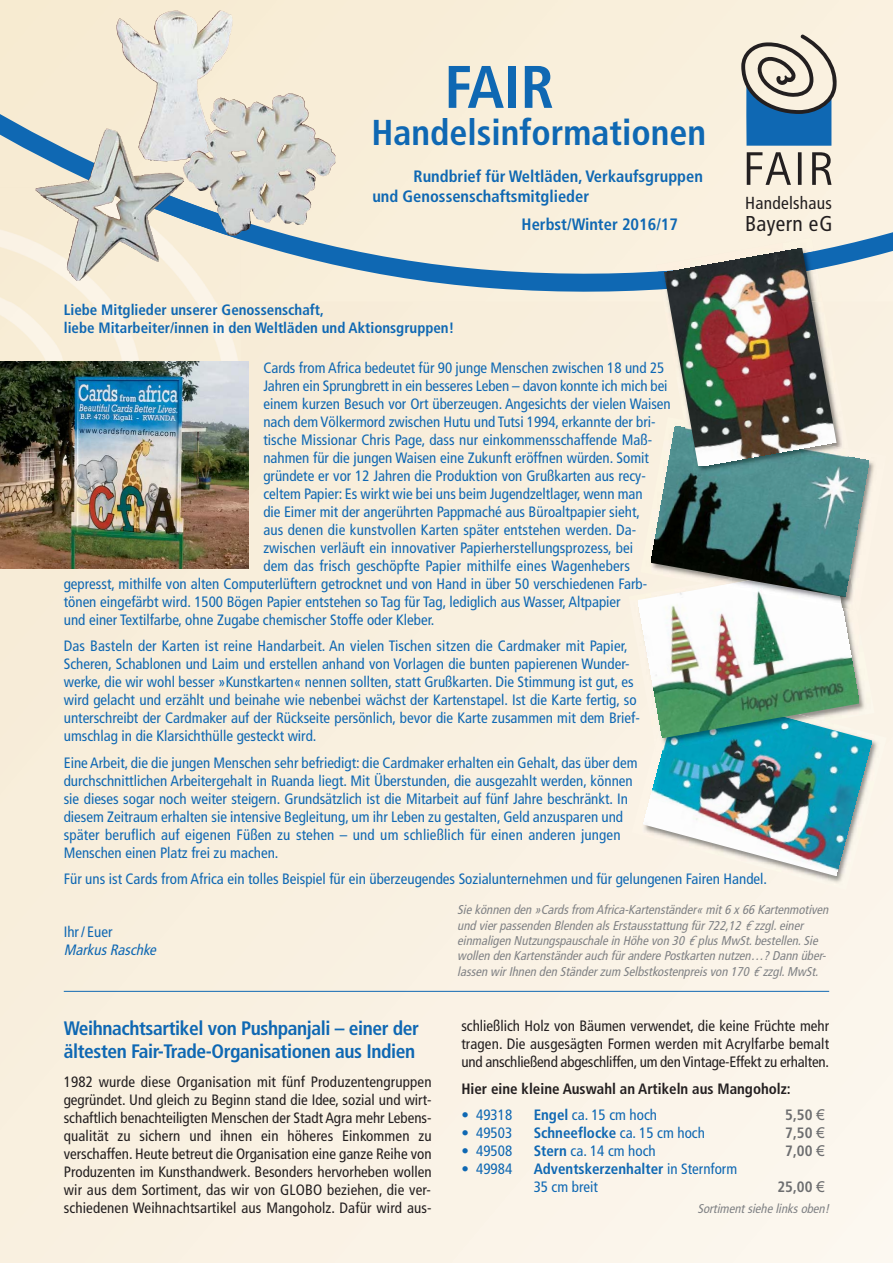
<style>
.page{position:relative;width:893px;height:1263px;background:#f9f0e0}
.page>*{position:absolute;margin:0;border:0;box-sizing:border-box;transform-origin:0 0}
.t1{font:700 condensed 60px "Frutiger";color:#0f68b3}
.t2{font:700 condensed 36px "Frutiger";color:#0f68b3}
.t3{font:condensed 21.45px "Frutiger LT";letter-spacing:.015em;color:#231f20}
.t4{font:700 condensed 19.5px/23.4px "Frutiger";letter-spacing:-.02em;color:#0f68b3}
.t5{font:condensed 17.4px "Frutiger LT";letter-spacing:.015em;color:#231f20}
.t6{font:700 condensed 16.5px/19.5px "Frutiger";color:#0f68b3}
.t7{font:condensed 15px/18px "Frutiger";color:#0f68b3}
.t8{font:condensed 15px/18px "Frutiger";letter-spacing:-.01em;color:#231f20;text-align:justify}
.t9{font:700 condensed 15px/18px "Frutiger";color:#0f68b3}
.t10{font:700 condensed 15px "Frutiger";color:#231f20}
.t11{font:700 condensed 15px "Frutiger";color:#6d6e70}
.t12{font:italic condensed 15px "Frutiger";color:#0f68b3}
.t13{font:italic condensed 12.75px/15.3px "Frutiger";color:#808285}
.s1{font-family:"Letter Gothic Std";font-weight:700;font-stretch:normal}
.s2{font-weight:700}
.s3{font-family:"Arial";font-weight:400;font-stretch:normal}
.s4{font-weight:400}
</style>
<div class="page">
<svg style="left:0;top:0;width:893px;height:292px"></svg>
<img style="left:0;top:188px;width:241px;height:174px">
<img style="left:184px;top:188px;width:57px;height:52px">
<hr style="left:64px;top:991px;width:765px;height:1px;background:#0f68b3">
<svg style="left:747px;top:152px;width:44px;height:33px"></svg>
<svg style="left:798px;top:152px;width:4px;height:33px"></svg>
<svg style="left:812px;top:152px;width:19px;height:33px"></svg>
<svg style="left:741px;top:35px;width:96px;height:111px"></svg>
<div style="left:797px;top:735px;width:89px;height:155px;background:#fbf4ea"></div>
<img style="left:643px;top:745px;width:229px;height:131px">
<img style="left:826px;top:676px;width:48px;height:69px">
<img style="left:655px;top:738px;width:171px;height:13px">
<img style="left:663px;top:738px;width:148px;height:12px">
<img style="left:638px;top:600px;width:221px;height:138px">
<img style="left:640px;top:462px;width:234px;height:149px">
<img style="left:703px;top:598px;width:153px;height:12px">
<img style="left:718px;top:598px;width:124px;height:10px">
<img style="left:651px;top:457px;width:218px;height:141px">
<img style="left:0;top:362px;width:248px;height:206px">
<img style="left:116px;top:10px;width:117px;height:119px">
<img style="left:36px;top:129px;width:148px;height:152px">
<img style="left:183px;top:93px;width:152px;height:83px">
<img style="left:656px;top:238px;width:158px;height:34px">
<img style="left:658px;top:251px;width:6px;height:38px">
<img style="left:685px;top:428px;width:162px;height:56px">
<img style="left:664px;top:249px;width:173px;height:217px">
<h1 class="t1" style="left:444px;top:63px;width:111px">FAIR</h1>
<h2 class="t2" style="left:372px;top:118px;width:336px">Handelsinformationen</h2>
<p class="t6" style="left:372px;top:168px;width:332px;text-indent:41px">Rundbrief für Weltläden, Verkaufsgruppen und Genossenschaftsmitglieder</p>
<p class="t6" style="left:522px;top:215px;width:158px">Herbst/Winter 2016/17</p>
<p class="t9" style="left:64px;top:302px;width:392px">Liebe Mitglieder unserer Genossenschaft,<br>liebe Mitarbeiter/innen in den Weltläden und Aktionsgruppen!</p>
<p class="t5" style="left:745px;top:192px;width:88px">Handelshaus</p>
<h3 class="t3" style="left:745px;top:211px;width:89px">Bayern eG</h3>
<p class="t7" style="left:263px;top:360px;width:403px">Cards from Africa bedeutet für 90 junge Menschen zwischen 18 und 25</p>
<p class="t7" style="left:263px;top:378px;width:406px">Jahren ein Sprungbrett in ein besseres Leben – davon konnte ich mich bei</p>
<p class="t7" style="left:263px;top:396px;width:409px">einem kurzen Besuch vor Ort überzeugen. Angesichts der vielen Waisen</p>
<p class="t7" style="left:263px;top:414px;width:394px">nach dem Völkermord zwischen Hutu und Tutsi 1994, erkannte der bri-</p>
<p class="t7" style="left:263px;top:432px;width:390px">tische Missionar Chris Page, dass nur einkommensschaffende Maß-</p>
<p class="t7" style="left:263px;top:450px;width:387px">nahmen für die jungen Waisen eine Zukunft eröffnen würden. Somit</p>
<p class="t7" style="left:263px;top:468px;width:384px">gründete er vor 12 Jahren die Produktion von Grußkarten aus recy-</p>
<p class="t7" style="left:263px;top:486px;width:381px">celtem Papier: Es wirkt wie bei uns beim Jugendzeltlager, wenn man</p>
<p class="t7" style="left:263px;top:504px;width:378px">die Eimer mit der angerührten Pappmaché aus Büroaltpapier sieht,</p>
<p class="t7" style="left:263px;top:522px;width:374px">aus denen die kunstvollen Karten später entstehen werden. Da-</p>
<p class="t7" style="left:263px;top:540px;width:371px">zwischen verläuft ein innovativer Papierherstellungsprozess, bei</p>
<p class="t7" style="left:263px;top:558px;width:368px">dem das frisch geschöpfte Papier mithilfe eines Wagenhebers</p>
<p class="t7" style="left:64px;top:576px;width:585px">gepresst, mithilfe von alten Computerlüftern getrocknet und von Hand in über 50 verschiedenen Farb-</p>
<p class="t7" style="left:64px;top:594px;width:558px">tönen eingefärbt wird. 1500 Bögen Papier entstehen so Tag für Tag, lediglich aus Wasser, Altpapier</p>
<p class="t7" style="left:64px;top:612px;width:372px">und einer Textilfarbe, ohne Zugabe chemischer Stoffe oder Kleber.</p>
<p class="t7" style="left:64px;top:638px;width:578px">Das Basteln der Karten ist reine Handarbeit. An vielen Tischen sitzen die Cardmaker mit Papier, Scheren, Schablonen und Laim und erstellen anhand von Vorlagen die bunten papierenen Wunder&shy;werke, die wir wohl besser »Kunstkarten« nennen sollten, statt Grußkarten. Die Stimmung ist gut, es wird gelacht und erzählt und beinahe wie nebenbei wächst der Kartenstapel. Ist die Karte fertig, so unterschreibt der Cardmaker auf der Rückseite persönlich, bevor die Karte zusammen mit dem Brief&shy;umschlag in die Klarsichthülle gesteckt wird.</p>
<p class="t7" style="left:64px;top:755px;width:575px">Eine Arbeit, die die jungen Menschen sehr befriedigt: die Cardmaker erhalten ein Gehalt, das über dem durchschnittlichen Arbeitergehalt in Ruanda liegt. Mit Überstunden, die ausgezahlt werden, können sie dieses sogar noch weiter steigern. Grundsätzlich ist die Mitarbeit auf fünf Jahre beschränkt. In diesem Zeitraum erhalten sie intensive Begleitung, um ihr Leben zu gestalten, Geld anzusparen und später beruflich auf eigenen Füßen zu stehen – und um schließlich für einen anderen jungen Menschen einen Platz frei zu machen.</p>
<p class="t7" style="left:64px;top:871px;width:705px">Für uns ist Cards from Africa ein tolles Beispiel für ein überzeugendes Sozialunternehmen und für gelungenen Fairen Handel.</p>
<p class="t7" style="left:64px;top:924px;width:50px">Ihr / Euer</p>
<p class="t12" style="left:64px;top:944px;width:97px">MarkusRaschke</p>
<p class="t13" style="left:457px;top:903px;width:375px">Sie können den »Cardsfrom Africa-Kartenständer« mit6 x 66 Kartenmotiven und vierpassenden Blenden alsErstausstattung für722,12 <span class="s1">€</span> zzgl.einer einmaligen Nutzungspauschale in Höhe von 30 <span class="s1">€</span> plusMwSt.bestellen.Sie wollen den Kartenständerauch fürandere Postkarten nutzen…? Dann über&shy;lassen wirIhnen den Ständerzum Selbstkostenpreisvon 170 <span class="s1">€</span> zzgl.MwSt.</p>
<h3 class="t4" style="left:64px;top:1018px;width:357px">Weihnachtsartikel von Pushpanjali – einer der ältesten Fair-Trade-Organisationen aus Indien</h3>
<p class="t8" style="left:64px;top:1073px;width:369px">1982 wurde diese Organisation mit fünf Produzentengruppen gegründet. Und gleich zu Beginn stand die Idee, sozial und wirt&shy;schaftlich benachteiligten Menschen der Stadt Agra mehr Lebens&shy;qualität zu sichern und ihnen ein höheres Einkommen zu verschaffen. Heute betreut die Organisation eine ganze Reihe von Produzenten im Kunsthandwerk. Besonders hervorheben wollen wir aus dem Sortiment, das wir von GLOBO beziehen, die ver&shy;schiedenen Weihnachtsartikel aus Mangoholz. Dafür wird aus-</p>
<p class="t8" style="left:461px;top:1018px;width:369px">schließlich Holz von Bäumen verwendet, die keine Früchte mehr tragen. Die ausgesägten Formen werden mit Acrylfarbe bemalt und anschließend abgeschliffen, um den Vintage-Effekt zu erhalten.</p>
<p class="t10" style="left:461px;top:1082px;width:331px">Hier eine kleine Auswahl an Artikeln aus Mangoholz:</p>
<p class="t7" style="left:461px;top:1107px;width:52px">• 49318</p>
<p class="t7" style="left:534px;top:1107px;width:125px"><span class="s2">Engel</span> ca. 15 cm hoch</p>
<p class="t11" style="left:785px;top:1109px;width:41px">5,50 <span class="s3">€</span></p>
<p class="t7" style="left:461px;top:1125px;width:52px">• 49503</p>
<p class="t9" style="left:534px;top:1125px;width:173px">Schneeflocke <span class="s4">ca. 15 cm hoch</span></p>
<p class="t11" style="left:785px;top:1127px;width:41px">7,50 <span class="s3">€</span></p>
<p class="t7" style="left:461px;top:1143px;width:52px">• 49508</p>
<p class="t7" style="left:534px;top:1143px;width:124px"><span class="s2">Stern</span> ca. 14 cm hoch</p>
<p class="t11" style="left:785px;top:1145px;width:41px">7,00 <span class="s3">€</span></p>
<p class="t7" style="left:461px;top:1161px;width:52px">• 49984</p>
<p class="t7" style="left:534px;top:1161px;width:205px"><span class="s2">Adventskerzenhalter</span> in Sternform<br>35 cm breit</p>
<p class="t11" style="left:777px;top:1181px;width:49px">25,00 <span class="s3">€</span></p>
<p class="t13" style="left:697px;top:1202px;width:136px">Sortimentsiehe linksoben!</p>
</div>
